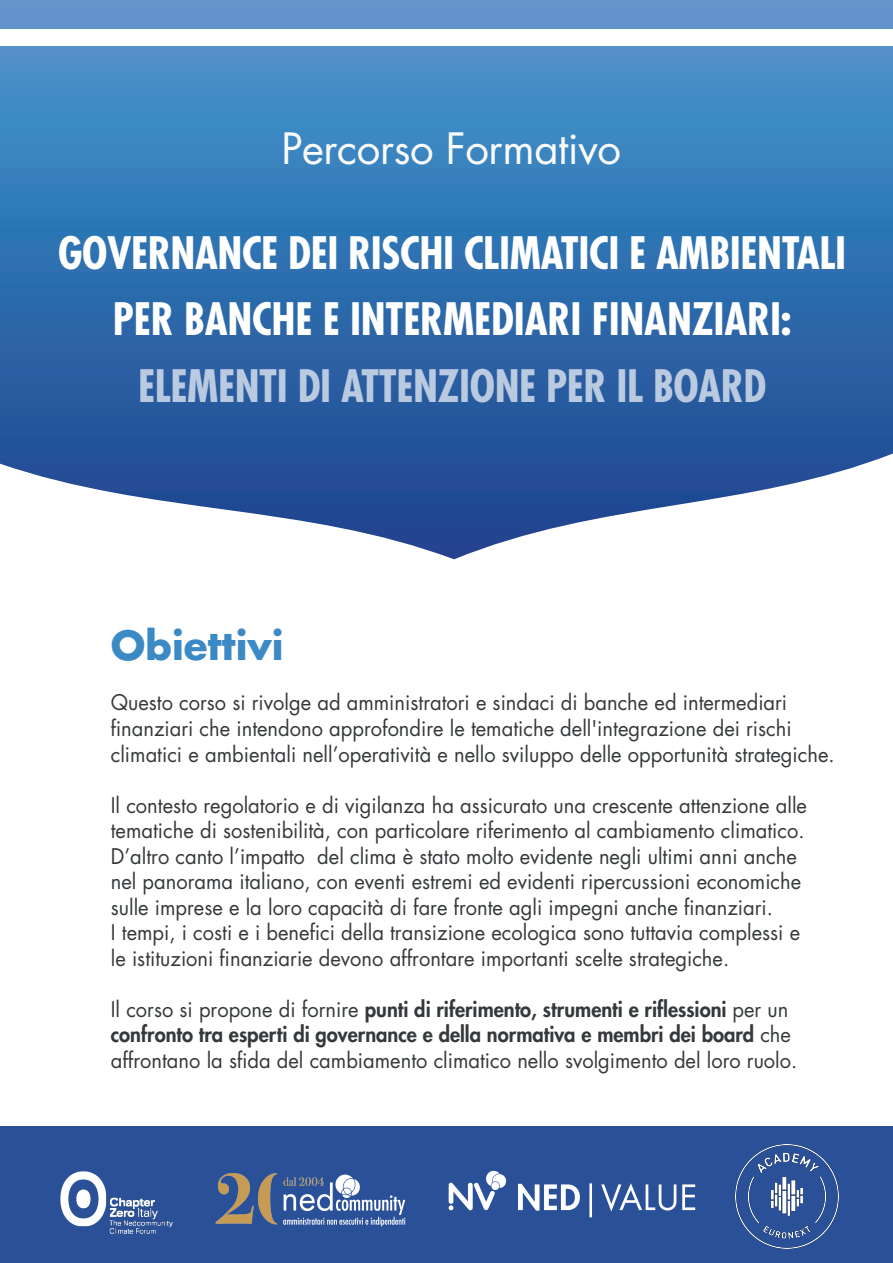
<style>
.page{position:relative;width:893px;height:1263px;background:#fff}
.page>*{position:absolute;margin:0;border:0;box-sizing:border-box;transform-origin:0 0}
.t1{font:700 condensed 43.5px/66px "Futura Std";letter-spacing:-.01em;color:#fff;text-align:center}
.t2{font:700 condensed 43.5px "Futura Std";letter-spacing:-.01em;color:rgb(255 255 255/.68)}
.t3{font:42px "Futura Std";letter-spacing:-.01em;color:#fbfcfa}
.t4{font:700 39px "Futura Std";color:#3c8ac5}
.t5{font:21px/25.5px "Futura Std";color:#35393b;scale:.96 1}
.s1{font-weight:800}
</style>
<div class="page">
<div style="left:0;top:1127px;width:893px;height:136px;background:#2a5098"></div>
<svg style="left:0;top:0;width:893px;height:559px;background:#467eb7"></svg>
<img style="left:215px;top:1173px;width:191px;height:54px">
<img style="left:60px;top:1171px;width:113px;height:63px">
<div style="left:0;top:29px;width:893px;height:16px;background:#fff"></div>
<img style="left:448px;top:1170px;width:248px;height:48px">
<img style="left:735px;top:1145px;width:104px;height:103px">
<h2 class="t3" style="left:281px;top:122px;width:341px">Percorso Formativo</h2>
<h1 class="t1" style="left:58px;top:220px;width:790px">GOVERNANCE DEI RISCHI CLIMATICI E AMBIENTALI<br>PER BANCHE E INTERMEDIARI FINANZIARI:</h1>
<h1 class="t2" style="left:138px;top:359px;width:630px">ELEMENTI DI ATTENZIONE PER IL BOARD</h1>
<h3 class="t4" style="left:111px;top:620px;width:174px">Obiettivi</h3>
<p class="t5" style="left:111px;top:690px;width:755px">Questo corso si rivolge ad amministratori e sindaci di banche ed intermediari finanziari che intendono approfondire le tematiche dell'integrazione dei rischi climatici e ambientali nell’operatività e nello sviluppo delle opportunità strategiche.</p>
<p class="t5" style="left:111px;top:792px;width:727px">Il contesto regolatorio e di vigilanza ha assicurato una crescente attenzione alle tematiche di sostenibilità, con particolare riferimento al cambiamento climatico.<br>D’altro canto l’impatto del clima è stato molto evidente negli ultimi anni anche nel panorama italiano, con eventi estremi ed evidenti ripercussioni economiche sulle imprese e la loro capacità di fare fronte agli impegni anche finanziari.<br>I tempi, i costi e i benefici della transizione ecologica sono tuttavia complessi e le istituzioni finanziarie devono affrontare importanti scelte strategiche.</p>
<p class="t5" style="left:111px;top:997px;width:717px">Il corso si propone di fornire <span class="s1">punti di riferimento, strumenti e riflessioni</span> per un <span class="s1">confronto tra esperti di governance e della normativa e membri dei board</span> che affrontano la sfida del cambiamento climatico nello svolgimento del loro ruolo.</p>
</div>
